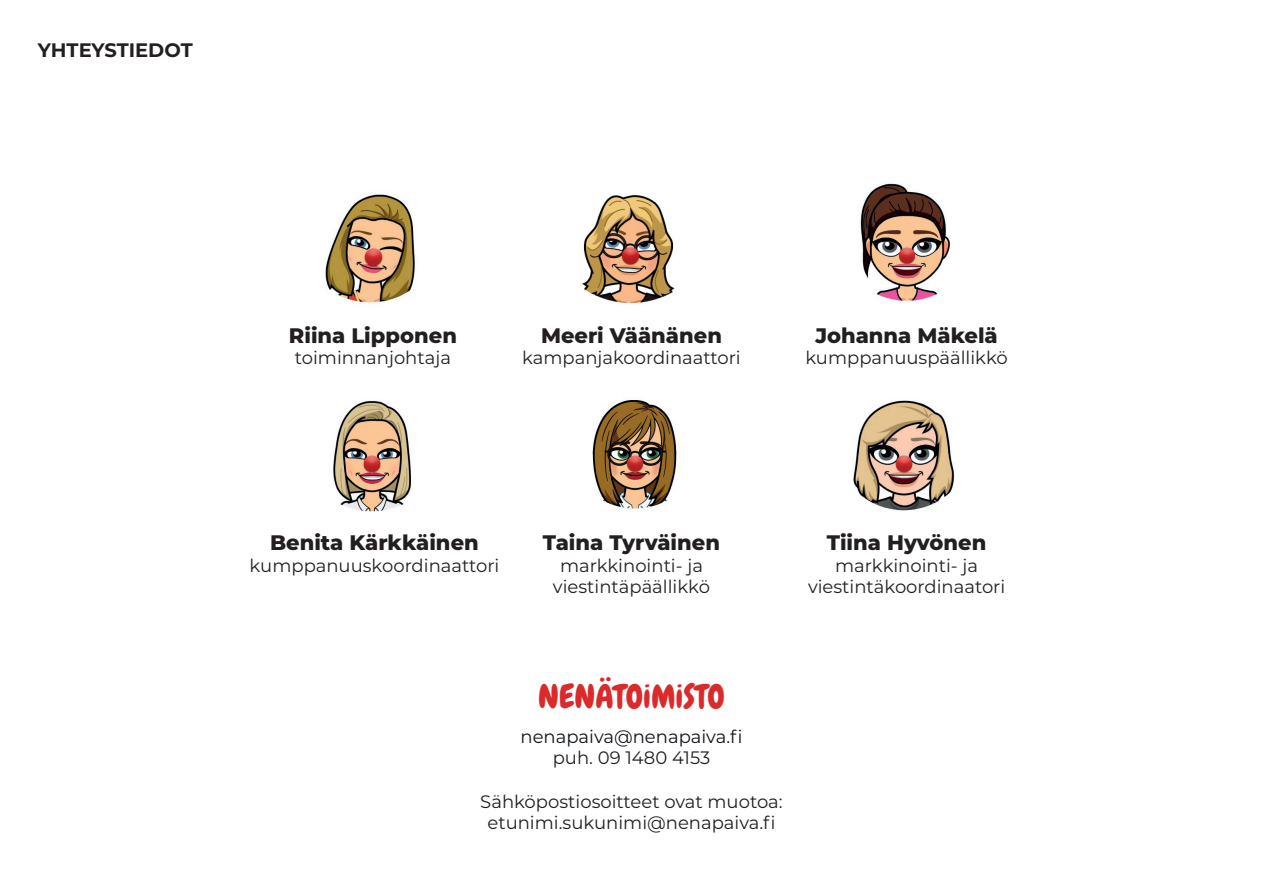
<style>
.page{position:relative;width:1263px;height:893px;background:#fff}
.page>*{position:absolute;margin:0;border:0;box-sizing:border-box;transform-origin:0 0}
.t1{font:33px "Chewy";color:#da2b2c}
.t2{font:800 21px "Montserrat";color:#231f20}
.t3{font:700 19.5px "Montserrat";color:#231f20}
.t4{font:18px "Montserrat";color:#231f20}
.t5{font:18px "Montserrat";color:#11151a}
</style>
<div class="page">
<img style="left:582px;top:194px;width:93px;height:110px">
<img style="left:325px;top:194px;width:90px;height:109px">
<img style="left:860px;top:183px;width:90px;height:119px">
<img style="left:333px;top:400px;width:78px;height:112px">
<img style="left:592px;top:400px;width:85px;height:109px">
<img style="left:853px;top:400px;width:102px;height:111px">
<p class="t3" style="left:38px;top:36px;width:156px">YHTEYSTIEDOT</p>
<p class="t2" style="left:289px;top:320px;width:170px">Riina Lipponen</p>
<p class="t4" style="left:295px;top:346px;width:158px">toiminnanjohtaja</p>
<p class="t2" style="left:541px;top:320px;width:182px">Meeri Väänänen</p>
<p class="t4" style="left:522px;top:346px;width:220px">kampanjakoordinaattori</p>
<p class="t2" style="left:815px;top:320px;width:184px">Johanna Mäkelä</p>
<p class="t4" style="left:805px;top:346px;width:204px">kumppanuuspäällikkö</p>
<p class="t2" style="left:270px;top:527px;width:210px">Benita Kärkkäinen</p>
<p class="t4" style="left:250px;top:553px;width:251px">kumppanuuskoordinaattori</p>
<p class="t2" style="left:543px;top:527px;width:179px">Taina Tyrväinen</p>
<p class="t4" style="left:560px;top:553px;width:144px">markkinointi- ja</p>
<p class="t4" style="left:553px;top:574px;width:158px">viestintäpäällikkö</p>
<p class="t2" style="left:827px;top:527px;width:161px">Tiina Hyvönen</p>
<p class="t4" style="left:835px;top:553px;width:144px">markkinointi- ja</p>
<p class="t4" style="left:808px;top:575px;width:199px">viestintäkoordinaatori</p>
<p class="t1" style="left:538px;top:676px;width:188px">NENÄTOiMiSTO</p>
<p class="t5" style="left:520px;top:724px;width:223px">nenapaiva@nenapaiva.fi</p>
<p class="t4" style="left:553px;top:746px;width:159px">puh. 09 1480 4153</p>
<p class="t4" style="left:480px;top:789px;width:304px">Sähköpostiosoitteet ovat muotoa:</p>
<p class="t4" style="left:487px;top:810px;width:289px">etunimi.sukunimi@nenapaiva.fi</p>
</div>
